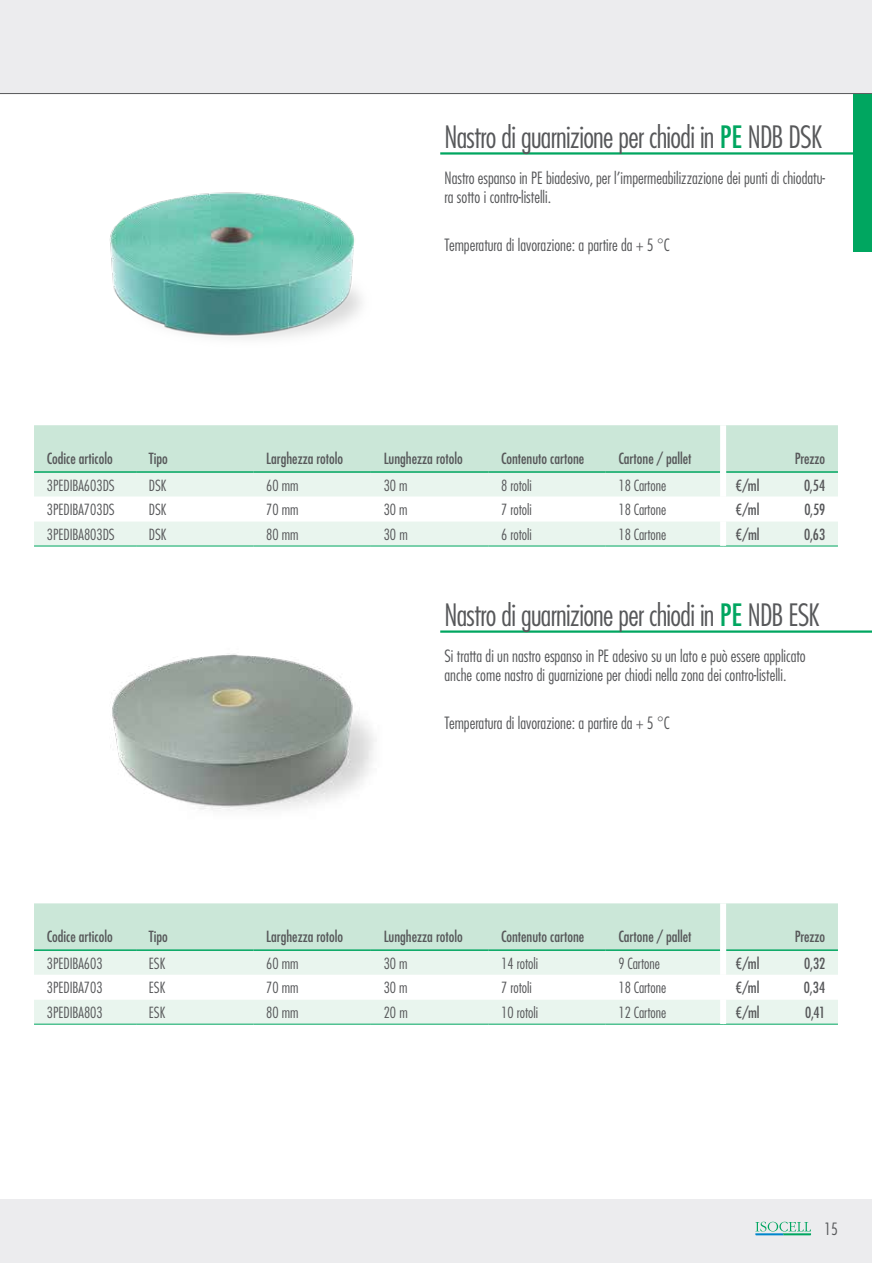
<style>
.page{position:relative;width:872px;height:1263px;background:#fff}
.page>*{position:absolute;margin:0;border:0;box-sizing:border-box;transform-origin:0 0}
.t1{font:300 condensed 30px "Futura LT Pro";letter-spacing:-.025em;color:#57585a}
.t2{font:300 condensed 16.5px/19.5px "Futura LT Pro";color:#57585a}
.t3{font:300 condensed 15px "Futura LT Pro";color:#57585a}
.t4{font:500 condensed 15px "Futura LT Pro";color:#57585a}
.s1{font-weight:500;color:#00a660}
</style>
<div class="page">
<div style="left:0;top:0;width:872px;height:94px;background:#ececee"></div>
<div style="left:0;top:1199px;width:872px;height:64px;background:#ececee"></div>
<hr style="left:0;top:93px;width:872px;height:1px;background:#57585a">
<svg style="left:755px;top:1222px;width:56px;height:13px"></svg>
<img style="left:109px;top:192px;width:253px;height:147px">
<hr style="left:440px;top:152px;width:432px;height:3px;background:#00a660">
<div style="left:34px;top:425px;width:804px;height:46px;background:#cbe7d8"></div>
<div style="left:34px;top:473px;width:804px;height:73px;background:#e9f5ee"></div>
<svg style="left:34px;top:497px;width:804px;height:24px"></svg>
<hr style="left:34px;top:471px;width:102px;height:2px;background:#00a660">
<hr style="left:136px;top:471px;width:117px;height:2px;background:#00a660">
<hr style="left:371px;top:471px;width:117px;height:2px;background:#00a660">
<hr style="left:253px;top:471px;width:118px;height:2px;background:#00a660">
<hr style="left:488px;top:471px;width:117px;height:2px;background:#00a660">
<hr style="left:605px;top:471px;width:115px;height:2px;background:#00a660">
<hr style="left:726px;top:471px;width:112px;height:2px;background:#00a660">
<hr style="left:34px;top:546px;width:102px;height:1px;background:#00a660">
<hr style="left:136px;top:546px;width:117px;height:1px;background:#00a660">
<hr style="left:253px;top:546px;width:118px;height:1px;background:#00a660">
<hr style="left:371px;top:546px;width:117px;height:1px;background:#00a660">
<hr style="left:488px;top:546px;width:117px;height:1px;background:#00a660">
<hr style="left:605px;top:546px;width:118px;height:1px;background:#00a660">
<hr style="left:723px;top:546px;width:115px;height:1px;background:#00a660">
<div style="left:720px;top:425px;width:6px;height:47px;background:#fff"></div>
<div style="left:720px;top:472px;width:6px;height:25px;background:#fff"></div>
<div style="left:720px;top:497px;width:6px;height:24px;background:#fff"></div>
<div style="left:720px;top:521px;width:6px;height:25px;background:#fff"></div>
<img style="left:112px;top:654px;width:264px;height:157px">
<hr style="left:440px;top:630px;width:432px;height:3px;background:#00a660">
<div style="left:34px;top:903px;width:804px;height:46px;background:#cbe7d8"></div>
<div style="left:34px;top:951px;width:804px;height:73px;background:#e9f5ee"></div>
<svg style="left:34px;top:975px;width:804px;height:24px"></svg>
<hr style="left:34px;top:949px;width:102px;height:2px;background:#00a660">
<hr style="left:136px;top:949px;width:117px;height:2px;background:#00a660">
<hr style="left:371px;top:949px;width:117px;height:2px;background:#00a660">
<hr style="left:253px;top:949px;width:118px;height:2px;background:#00a660">
<hr style="left:488px;top:949px;width:117px;height:2px;background:#00a660">
<hr style="left:605px;top:949px;width:115px;height:2px;background:#00a660">
<hr style="left:726px;top:949px;width:112px;height:2px;background:#00a660">
<hr style="left:34px;top:1024px;width:102px;height:1px;background:#00a660">
<hr style="left:136px;top:1024px;width:117px;height:1px;background:#00a660">
<hr style="left:253px;top:1024px;width:118px;height:1px;background:#00a660">
<hr style="left:371px;top:1024px;width:117px;height:1px;background:#00a660">
<hr style="left:488px;top:1024px;width:117px;height:1px;background:#00a660">
<hr style="left:605px;top:1024px;width:118px;height:1px;background:#00a660">
<hr style="left:723px;top:1024px;width:115px;height:1px;background:#00a660">
<div style="left:720px;top:903px;width:6px;height:47px;background:#fff"></div>
<div style="left:720px;top:950px;width:6px;height:25px;background:#fff"></div>
<div style="left:720px;top:975px;width:6px;height:24px;background:#fff"></div>
<div style="left:720px;top:999px;width:6px;height:25px;background:#fff"></div>
<div style="left:854px;top:94px;width:18px;height:158px;background:#00a660"></div>
<h1 class="t1" style="left:444px;top:118px;width:379px">Nastro di guarnizione per chiodi in <span class="s1">PE</span> NDB DSK</h1>
<p class="t2" style="left:444px;top:168px;width:382px">Nastro espanso in PE biadesivo, per l’impermeabilizzazione dei punti di chiodatu&shy;ra sotto i contro-listelli.</p>
<p class="t2" style="left:444px;top:235px;width:227px">Temperatura di lavorazione: a partire da + 5 °C</p>
<p class="t4" style="left:47px;top:448px;width:67px">Codice articolo</p>
<p class="t4" style="left:149px;top:448px;width:20px">Tipo</p>
<p class="t4" style="left:266px;top:448px;width:78px">Larghezza rotolo</p>
<p class="t4" style="left:384px;top:448px;width:80px">Lunghezza rotolo</p>
<p class="t4" style="left:501px;top:448px;width:85px">Contenuto cartone</p>
<p class="t4" style="left:618px;top:448px;width:75px">Cartone / pallet</p>
<p class="t4" style="left:794px;top:448px;width:32px">Prezzo</p>
<p class="t3" style="left:47px;top:475px;width:69px">3PEDIBA603DS</p>
<p class="t3" style="left:149px;top:475px;width:19px">DSK</p>
<p class="t3" style="left:266px;top:475px;width:34px">60 mm</p>
<p class="t3" style="left:384px;top:475px;width:25px">30 m</p>
<p class="t3" style="left:501px;top:475px;width:32px">8 rotoli</p>
<p class="t3" style="left:618px;top:475px;width:49px">18 Cartone</p>
<p class="t4" style="left:736px;top:475px;width:25px">€/ml</p>
<p class="t4" style="left:804px;top:475px;width:23px">0,54</p>
<p class="t3" style="left:47px;top:500px;width:69px">3PEDIBA703DS</p>
<p class="t3" style="left:149px;top:500px;width:19px">DSK</p>
<p class="t3" style="left:266px;top:500px;width:34px">70 mm</p>
<p class="t3" style="left:384px;top:500px;width:25px">30 m</p>
<p class="t3" style="left:501px;top:500px;width:32px">7 rotoli</p>
<p class="t3" style="left:618px;top:500px;width:49px">18 Cartone</p>
<p class="t4" style="left:736px;top:499px;width:25px">€/ml</p>
<p class="t4" style="left:804px;top:499px;width:22px">0,59</p>
<p class="t3" style="left:47px;top:525px;width:69px">3PEDIBA803DS</p>
<p class="t3" style="left:149px;top:525px;width:19px">DSK</p>
<p class="t3" style="left:266px;top:525px;width:34px">80 mm</p>
<p class="t3" style="left:384px;top:525px;width:25px">30 m</p>
<p class="t3" style="left:501px;top:525px;width:32px">6 rotoli</p>
<p class="t3" style="left:618px;top:525px;width:49px">18 Cartone</p>
<p class="t4" style="left:736px;top:524px;width:25px">€/ml</p>
<p class="t4" style="left:804px;top:524px;width:23px">0,63</p>
<h1 class="t1" style="left:444px;top:596px;width:377px">Nastro di guarnizione per chiodi in <span class="s1">PE</span> NDB ESK</h1>
<p class="t2" style="left:444px;top:646px;width:363px">Si tratta di un nastro espanso in PE adesivo su un lato e può essere applicato anche come nastro di guarnizione per chiodi nella zona dei contro-listelli.</p>
<p class="t2" style="left:444px;top:713px;width:227px">Temperatura di lavorazione: a partire da + 5 °C</p>
<p class="t4" style="left:47px;top:926px;width:67px">Codice articolo</p>
<p class="t4" style="left:149px;top:926px;width:20px">Tipo</p>
<p class="t4" style="left:266px;top:926px;width:78px">Larghezza rotolo</p>
<p class="t4" style="left:384px;top:926px;width:80px">Lunghezza rotolo</p>
<p class="t4" style="left:501px;top:926px;width:85px">Contenuto cartone</p>
<p class="t4" style="left:618px;top:926px;width:75px">Cartone / pallet</p>
<p class="t4" style="left:794px;top:926px;width:32px">Prezzo</p>
<p class="t3" style="left:47px;top:954px;width:57px">3PEDIBA603</p>
<p class="t3" style="left:149px;top:954px;width:18px">ESK</p>
<p class="t3" style="left:266px;top:954px;width:34px">60 mm</p>
<p class="t3" style="left:384px;top:954px;width:25px">30 m</p>
<p class="t3" style="left:501px;top:954px;width:39px">14 rotoli</p>
<p class="t3" style="left:618px;top:954px;width:43px">9 Cartone</p>
<p class="t4" style="left:736px;top:953px;width:25px">€/ml</p>
<p class="t4" style="left:804px;top:953px;width:23px">0,32</p>
<p class="t3" style="left:47px;top:978px;width:57px">3PEDIBA703</p>
<p class="t3" style="left:149px;top:978px;width:18px">ESK</p>
<p class="t3" style="left:266px;top:978px;width:34px">70 mm</p>
<p class="t3" style="left:384px;top:978px;width:25px">30 m</p>
<p class="t3" style="left:501px;top:978px;width:32px">7 rotoli</p>
<p class="t3" style="left:618px;top:978px;width:49px">18 Cartone</p>
<p class="t4" style="left:736px;top:977px;width:25px">€/ml</p>
<p class="t4" style="left:804px;top:977px;width:23px">0,34</p>
<p class="t3" style="left:47px;top:1003px;width:57px">3PEDIBA803</p>
<p class="t3" style="left:149px;top:1003px;width:18px">ESK</p>
<p class="t3" style="left:266px;top:1003px;width:34px">80 mm</p>
<p class="t3" style="left:384px;top:1003px;width:25px">20 m</p>
<p class="t3" style="left:501px;top:1003px;width:39px">10 rotoli</p>
<p class="t3" style="left:618px;top:1003px;width:49px">12 Cartone</p>
<p class="t4" style="left:736px;top:1002px;width:25px">€/ml</p>
<p class="t4" style="left:805px;top:1002px;width:21px">0,41</p>
<p class="t2" style="left:824px;top:1219px;width:15px">15</p>
</div>
